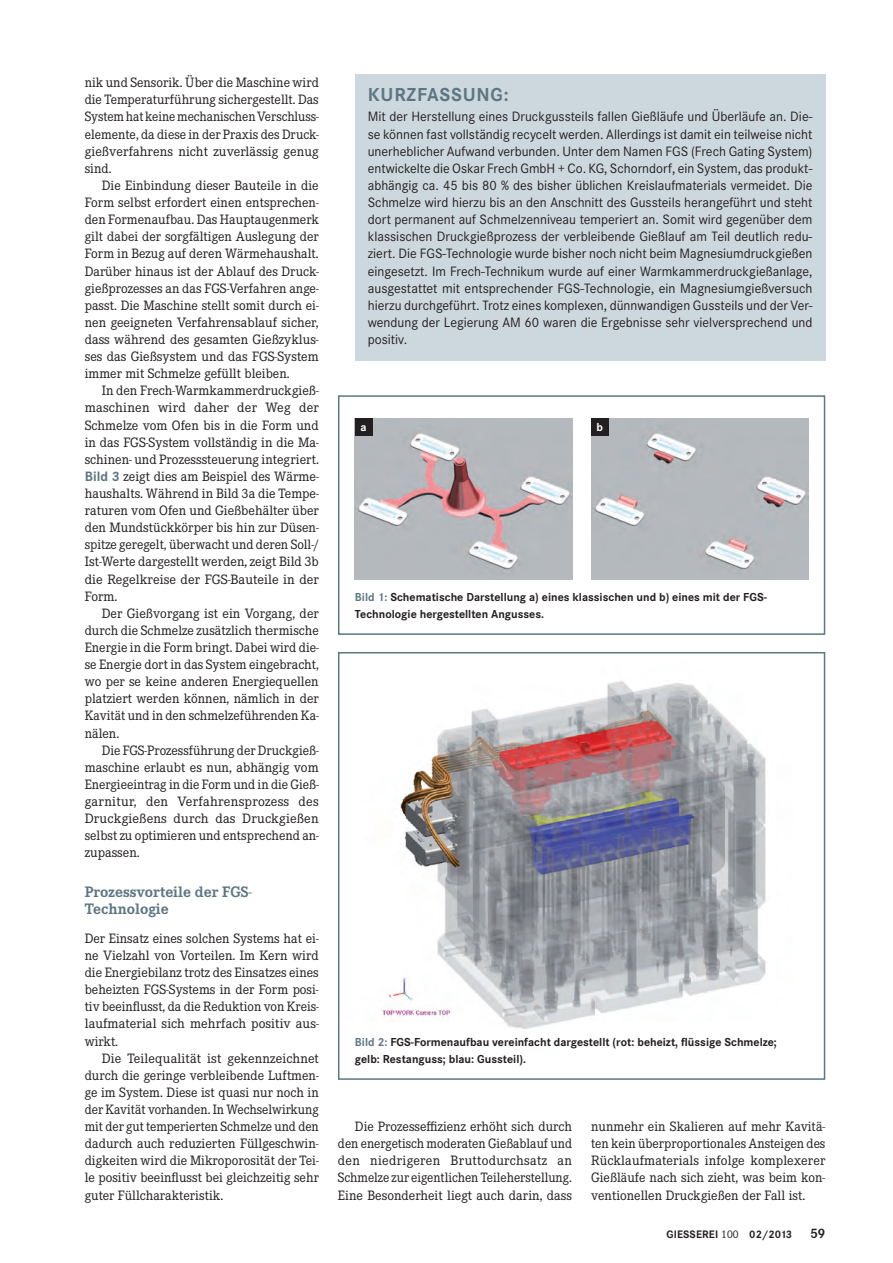
<style>
.page{position:relative;width:893px;height:1263px;background:#fff}
.page>*{position:absolute;margin:0;border:0;box-sizing:border-box;transform-origin:0 0}
.t1{font:700 19.5px "Corporate S";letter-spacing:.04em;color:#5d7682}
.t2{font:700 15.75px/17.1px "Corporate E";color:#5d7682}
.t3{font:700 14.25px "Corporate E";color:#231f20}
.t4{font:14.1px/17.1px "Corporate E";color:#231f20;text-align:justify}
.t5{font:14.1px/17.1px "Corporate S";color:#231f20;text-align:justify}
.t6{font:700 12px/17.1px "Corporate S";color:#231f20}
.t7{font:700 12px "Corporate S";color:#fff}
.t8{font:700 11.25px "Corporate S";letter-spacing:.01em;color:#231f20}
.s1{font-family:"Corporate S";font-weight:700;color:#5d7682}
.s2{color:#5d7682}
.s3{font-family:"Corporate E";font-weight:400;font-size:11.55px}
</style>
<div class="page">
<div style="left:355px;top:75px;width:469px;height:286px;background:#cdd7de"></div>
<div style="left:338px;top:395px;width:486px;height:239px;border:2px solid #5d7682"></div>
<img style="left:355px;top:418px;width:217px;height:161px">
<img style="left:591px;top:418px;width:216px;height:161px">
<div style="left:355px;top:418px;width:17px;height:18px;background:#231f20"></div>
<div style="left:591px;top:418px;width:17px;height:18px;background:#231f20"></div>
<img style="left:382px;top:681px;width:384px;height:348px">
<div style="left:338px;top:652px;width:486px;height:427px;border:2px solid #5d7682"></div>
<p class="t4" style="left:85px;top:74px;width:235px">nik und Sensorik. Über die Maschine wird die Temperaturführung sichergestellt. Das System hat keine mechanischen Verschluss&shy;elemente, da diese in der Praxis des Druck&shy;gießverfahrens nicht zuverlässig genug sind.</p>
<p class="t4" style="left:85px;top:177px;width:235px;text-indent:17px">Die Einbindung dieser Bauteile in die Form selbst erfordert einen entsprechen&shy;den Formenaufbau. Das Hauptaugenmerk gilt dabei der sorgfältigen Auslegung der Form in Bezug auf deren Wärmehaushalt.<br>Darüber hinaus ist der Ablauf des Druck&shy;gießprozesses an das FGS-Verfahren ange&shy;passt. Die Maschine stellt somit durch ei&shy;nen geeigneten Verfahrensablauf sicher, dass während des gesamten Gießzyklus&shy;ses das Gießsystem und das FGS-System immer mit Schmelze gefüllt bleiben.</p>
<p class="t4" style="left:85px;top:382px;width:235px;text-indent:17px">In den Frech-Warmkammerdruckgieß&shy;maschinen wird daher der Weg der Schmelze vom Ofen bis in die Form und in das FGS-System vollständig in die Ma&shy;schinen- und Prozesssteuerung integriert.<br><span class="s1">Bild 3</span> zeigt dies am Beispiel des Wärme&shy;haushalts. Während in Bild 3a die Tempe&shy;raturen vom Ofen und Gießbehälter über den Mundstückkörper bis hin zur Düsen&shy;spitze geregelt, überwacht und deren Soll-/ Ist-Werte dargestellt werden, zeigt Bild 3b die Regelkreise der FGS-Bauteile in der Form.</p>
<p class="t4" style="left:85px;top:604px;width:236px;text-indent:17px">Der Gießvorgang ist ein Vorgang, der durch die Schmelze zusätzlich thermische Energie in die Form bringt. Dabei wird die&shy;se Energie dort in das System eingebracht, wo per se keine anderen Energiequellen platziert werden können, nämlich in der Kavität und in den schmelzeführenden Ka&shy;nälen.</p>
<p class="t4" style="left:85px;top:741px;width:236px;text-indent:17px">Die FGS-Prozessführung der Druckgieß&shy;maschine erlaubt es nun, abhängig vom Energieeintrag in die Form und in die Gieß&shy;garnitur, den Verfahrensprozess des Druckgießens durch das Druckgießen selbst zu optimieren und entsprechend an&shy;zupassen.</p>
<p class="t2" style="left:85px;top:883px;width:169px">Prozessvorteile der FGS-<br>Technologie</p>
<p class="t4" style="left:85px;top:929px;width:236px">Der Einsatz eines solchen Systems hat ei&shy;ne Vielzahl von Vorteilen. Im Kern wird die Energiebilanz trotz des Einsatzes eines beheizten FGS-Systems in der Form posi&shy;tiv beeinflusst, da die Reduktion von Kreis&shy;laufmaterial sich mehrfach positiv aus&shy;wirkt.</p>
<p class="t4" style="left:85px;top:1049px;width:235px;text-indent:17px">Die Teilequalität ist gekennzeichnet durch die geringe verbleibende Luftmen&shy;ge im System. Diese ist quasi nur noch in der Kavität vorhanden. In Wechselwirkung mit der gut temperierten Schmelze und den dadurch auch reduzierten Füllgeschwin&shy;digkeiten wird die Mikroporosität der Tei&shy;le positiv beeinflusst bei gleichzeitig sehr guter Füllcharakteristik.</p>
<h1 class="t1" style="left:367px;top:84px;width:142px">KURZFASSUNG:</h1>
<p class="t5" style="left:367px;top:108px;width:446px">Mit der Herstellung eines Druckgussteils fallen Gießläufe und Überläufe an. Die&shy;se können fast vollständig recycelt werden. Allerdings ist damit ein teilweise nicht unerheblicher Aufwand verbunden. Unter dem Namen FGS (Frech Gating System) entwickelte die Oskar Frech GmbH + Co. KG, Schorndorf, ein System, das produkt&shy;abhängig ca. 45 bis 80 % des bisher üblichen Kreislaufmaterials vermeidet. Die Schmelze wird hierzu bis an den Anschnitt des Gussteils herangeführt und steht dort permanent auf Schmelzenniveau temperiert an. Somit wird gegenüber dem klassischen Druckgießprozess der verbleibende Gießlauf am Teil deutlich redu&shy;ziert. Die FGS-Technologie wurde bisher noch nicht beim Magnesiumdruckgießen eingesetzt. Im Frech-Technikum wurde auf einer Warmkammerdruckgießanlage, ausgestattet mit entsprechender FGS-Technologie, ein Magnesiumgießversuch hierzu durchgeführt. Trotz eines komplexen, dünnwandigen Gussteils und der Ver&shy;wendung der Legierung AM 60 waren die Ergebnisse sehr vielversprechend und positiv.</p>
<p class="t7" style="left:360px;top:420px;width:8px">a</p>
<p class="t7" style="left:596px;top:420px;width:8px">b</p>
<p class="t6" style="left:355px;top:588px;width:413px"><span class="s2">Bild 1:</span> Schematische Darstellung a) eines klassischen und b) eines mit der FGS-<br>Technologie hergestellten Angusses.</p>
<p class="t6" style="left:355px;top:1033px;width:423px"><span class="s2">Bild 2:</span> FGS-Formenaufbau vereinfacht dargestellt (rot: beheizt, flüssige Schmelze; gelb: Restanguss; blau: Gussteil).</p>
<p class="t4" style="left:338px;top:1117px;width:235px;text-indent:17px">Die Prozesseffizienz erhöht sich durch den energetisch moderaten Gießablauf und den niedrigeren Bruttodurchsatz an Schmelze zur eigentlichen Teileherstellung.<br>Eine Besonderheit liegt auch darin, dass</p>
<p class="t4" style="left:591px;top:1117px;width:236px">nunmehr ein Skalieren auf mehr Kavitä&shy;ten kein überproportionales Ansteigen des Rücklaufmaterials infolge komplexerer Gießläufe nach sich zieht, was beim kon&shy;ventionellen Druckgießen der Fall ist.</p>
<p class="t8" style="left:666px;top:1227px;width:127px">Giesserei <span class="s3">100</span> 02 /2013</p>
<p class="t3" style="left:810px;top:1224px;width:16px">59</p>
</div>
